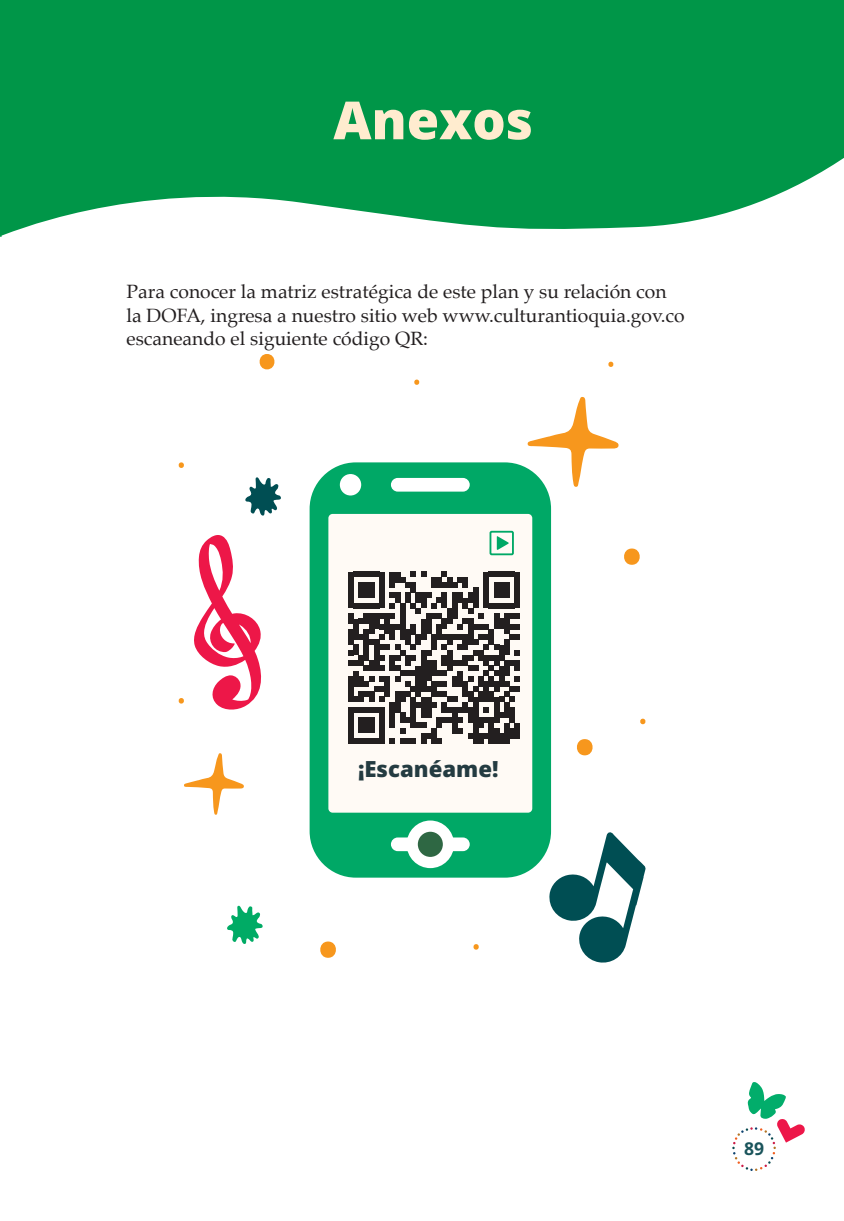
<style>
.page{position:relative;width:844px;height:1221px;background:#fff}
.page>*{position:absolute;margin:0;border:0;box-sizing:border-box;transform-origin:0 0}
.t1{font:800 52.5px "Open Sans";color:#ffeccf}
.t2{font:800 22.22px "Open Sans";color:#243b41}
.t3{font:19.25px/23.1px "Palatino";color:#231f20}
.t4{font:700 17.5px "Open Sans";color:#1a545b}
</style>
<div class="page">
<svg style="left:0;top:0;width:843px;height:237px;background:#1ba15b"></svg>
<svg style="left:194px;top:535px;width:68px;height:175px"></svg>
<svg style="left:227px;top:905px;width:35px;height:39px"></svg>
<svg style="left:245px;top:477px;width:36px;height:38px"></svg>
<svg style="left:548px;top:831px;width:97px;height:132px"></svg>
<svg style="left:184px;top:753px;width:60px;height:61px"></svg>
<svg style="left:527px;top:397px;width:91px;height:90px"></svg>
<svg style="left:320px;top:941px;width:16px;height:16px"></svg>
<svg style="left:577px;top:739px;width:16px;height:16px"></svg>
<svg style="left:624px;top:548px;width:16px;height:16px"></svg>
<svg style="left:259px;top:354px;width:16px;height:15px"></svg>
<svg style="left:178px;top:698px;width:6px;height:5px"></svg>
<svg style="left:473px;top:944px;width:6px;height:5px"></svg>
<svg style="left:640px;top:718px;width:6px;height:6px"></svg>
<svg style="left:414px;top:379px;width:6px;height:6px"></svg>
<svg style="left:608px;top:361px;width:6px;height:6px"></svg>
<svg style="left:178px;top:462px;width:6px;height:6px"></svg>
<div style="left:309px;top:462px;width:242px;height:415px;background:#00a866;border-radius:46px"></div>
<div style="left:391px;top:478px;width:78px;height:13px;background:#fff;border-radius:7px"></div>
<div style="left:406px;top:820px;width:48px;height:48px;background:#fff;border-radius:50%"></div>
<div style="left:391px;top:837px;width:78px;height:14px;background:#fff;border-radius:7px"></div>
<div style="left:417px;top:831px;width:25px;height:25px;background:#2e6743;border-radius:50%"></div>
<div style="left:340px;top:474px;width:21px;height:21px;background:#fff;border-radius:50%"></div>
<div style="left:328px;top:514px;width:204px;height:298px;background:#fffaf5;border-radius:4px"></div>
<svg style="left:496px;top:536px;width:12px;height:14px"></svg>
<div style="left:489px;top:531px;width:24px;height:24px;border:2px solid #00a866"></div>
<svg style="left:348px;top:572px;width:172px;height:171px"></svg>
<svg style="left:732px;top:1082px;width:73px;height:88px"></svg>
<h1 class="t1" style="left:333px;top:84px;width:201px">Anexos</h1>
<p class="t3" style="left:126px;top:280px;width:559px">Para conocer la matriz estratégica de este plan y su relación con la DOFA, ingresa a nuestro sitio web www.culturantioquia.gov.co escaneando el siguiente código QR:</p>
<p class="t2" style="left:358px;top:753px;width:142px">¡Escanéame!</p>
<p class="t4" style="left:744px;top:1136px;width:22px">89</p>
</div>
